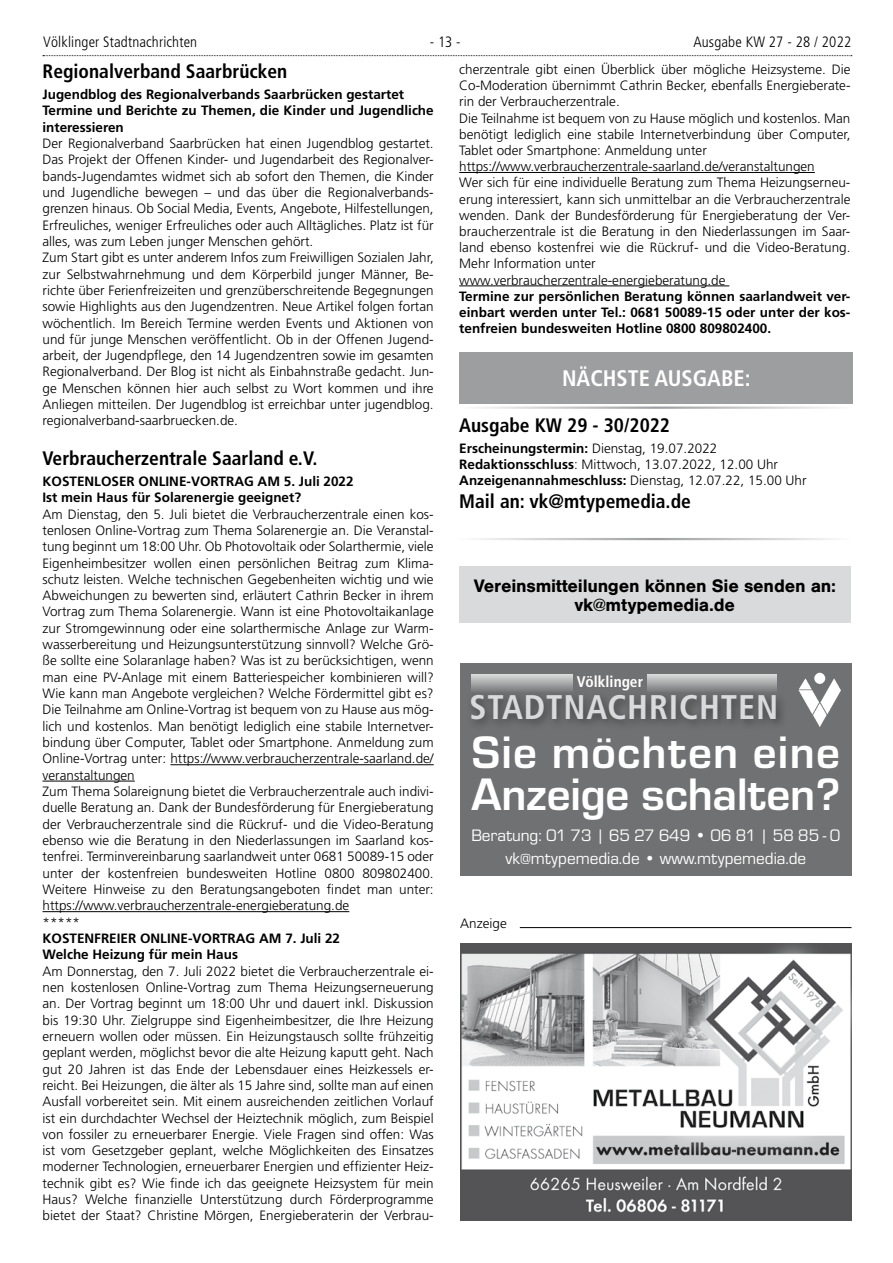
<style>
.page{position:relative;width:893px;height:1263px;background:#fff}
.page>*{position:absolute;margin:0;border:0;box-sizing:border-box;transform-origin:0 0}
.t1{font:700 47.25px/42px "Micro Square";letter-spacing:.005em;color:#fff}
.t2{font:700 condensed 34.2px "Frutiger";letter-spacing:.025em;color:#d9dadb}
.t3{font:700 condensed 22.5px "Frutiger";color:#fff}
.t4{font:700 condensed 19.5px "Frutiger";color:#000}
.t5{font:700 18.75px/19.5px "Sans";letter-spacing:-.015em;color:#000;text-align:center}
.t6{font:17.25px/22.5px "Micro Square";color:#fff;text-align:center}
.t7{font:700 condensed 15.45px "Frutiger";color:#fff}
.t8{font:300 condensed 15px "Frutiger";letter-spacing:.01em;color:#000}
.t9{font:300 13.5px/16.4px "Frutiger";color:#000}
.t10{font:700 13.5px/16.4px "Frutiger";color:#000}
.s1{font-weight:700}
</style>
<div class="page">
<svg style="left:43px;top:55px;width:809px;height:1px"></svg>
<hr style="left:170px;top:764px;width:264px;height:1px;background:#000">
<hr style="left:43px;top:781px;width:92px;height:1px;background:#000">
<hr style="left:43px;top:911px;width:306px;height:1px;background:#000">
<hr style="left:459px;top:172px;width:356px;height:1px;background:#000">
<hr style="left:459px;top:286px;width:270px;height:1px;background:#000">
<div style="left:459px;top:352px;width:394px;height:51px;background:#9c9e9f"></div>
<hr style="left:459px;top:406px;width:394px;height:3px;background:#9c9e9f">
<div style="left:460px;top:663px;width:391px;height:213px;background:#707172"></div>
<svg style="left:471px;top:674px;width:102px;height:16px;background:#afafb0"></svg>
<svg style="left:647px;top:674px;width:129px;height:16px;background:#afafb0"></svg>
<div style="left:466px;top:690px;width:321px;height:41px;background:#000;opacity:.4"></div>
<img style="left:798px;top:672px;width:43px;height:55px">
<hr style="left:458px;top:538px;width:393px;height:2px;background:#9c9e9f">
<hr style="left:520px;top:927px;width:331px;height:1px;background:#000">
<div style="left:459px;top:566px;width:391px;height:57px;background:#d9dadb"></div>
<img style="left:460px;top:944px;width:391px;height:276px">
<p class="t8" style="left:43px;top:33px;width:155px">Völklinger Stadtnachrichten</p>
<p class="t8" style="left:430px;top:33px;width:32px">- 13 -</p>
<p class="t8" style="left:693px;top:33px;width:159px">Ausgabe KW 27 - 28 / 2022</p>
<h3 class="t4" style="left:43px;top:60px;width:246px">Regionalverband Saarbrücken</h3>
<p class="t10" style="left:43px;top:86px;width:393px">Jugendblog des Regionalverbands Saarbrücken gestartet<br>Termine und Berichte zu Themen, die Kinder und Jugendliche interessieren</p>
<p class="t9" style="left:43px;top:135px;width:393px">Der Regionalverband Saarbrücken hat einen Jugendblog gestartet.<br>Das Projekt der Offenen Kinder- und Jugendarbeit des Regionalver&shy;bands-Jugendamtes widmet sich ab sofort den Themen, die Kinder und Jugendliche bewegen – und das über die Regionalverbands&shy;grenzen hinaus. Ob Social Media, Events, Angebote, Hilfestellungen, Erfreuliches, weniger Erfreuliches oder auch Alltägliches. Platz ist für alles, was zum Leben junger Menschen gehört.<br>Zum Start gibt es unter anderem Infos zum Freiwilligen Sozialen Jahr, zur Selbstwahrnehmung und dem Körperbild junger Männer, Be&shy;richte über Ferienfreizeiten und grenzüberschreitende Begegnungen sowie Highlights aus den Jugendzentren. Neue Artikel folgen fortan wöchentlich. Im Bereich Termine werden Events und Aktionen von und für junge Menschen veröffentlicht. Ob in der Offenen Jugend&shy;arbeit, der Jugendpflege, den 14 Jugendzentren sowie im gesamten Regionalverband. Der Blog ist nicht als Einbahnstraße gedacht. Jun&shy;ge Menschen können hier auch selbst zu Wort kommen und ihre Anliegen mitteilen. Der Jugendblog ist erreichbar unter jugendblog. regionalverband-saarbruecken.de.</p>
<h3 class="t4" style="left:43px;top:447px;width:276px">Verbraucherzentrale Saarland e.V.</h3>
<p class="t10" style="left:43px;top:473px;width:29px">KOSTEN</p>
<p class="t10" style="left:94px;top:473px;width:26px">LOSER</p>
<p class="t9" style="left:459px;top:61px;width:393px">cherzentrale gibt einen Überblick über mögliche Heizsysteme. Die Co-Moderation übernimmt Cathrin Becker, ebenfalls Energieberate&shy;rin der Verbraucherzentrale.<br>Die Teilnahme ist bequem von zu Hause möglich und kostenlos. Man benötigt lediglich eine stabile Internetverbindung über Computer, Tablet oder Smartphone: Anmeldung unter https://www.verbraucherzentrale-saarland.de/veranstaltungen<br>Wer sich für eine individuelle Beratung zum Thema Heizungserneu&shy;erung interessiert, kann sich unmittelbar an die Verbraucherzentrale wenden. Dank der Bundesförderung für Energieberatung der Ver&shy;braucherzentrale ist die Beratung in den Niederlassungen im Saar&shy;land ebenso kostenfrei wie die Rückruf- und die Video-Beratung.<br>Mehr Information unter www.verbraucherzentrale-energieberatung.de</p>
<p class="t10" style="left:459px;top:288px;width:393px;text-align:justify">Termine zur persönlichen Beratung können saarlandweit ver&shy;einbart werden unter Tel.: 0681 50089-15 oder unter der kos&shy;tenfreien bundesweiten Hotline 0800 809802400.</p>
<h3 class="t3" style="left:562px;top:365px;width:190px">Nächste Ausgabe:</h3>
<h3 class="t4" style="left:459px;top:414px;width:212px">Ausgabe KW 29 - 30/2022</h3>
<p class="t9" style="left:459px;top:440px;width:349px"><span class="s1">Erscheinungstermin:</span> Dienstag, 19.07.2022<br><span class="s1">Redaktionsschluss</span>: Mittwoch, 13.07.2022, 12.00 Uhr<br><span class="s1">Anzeigenannahmeschluss:</span> Dienstag, 12.07.22, 15.00 Uhr</p>
<h3 class="t4" style="left:459px;top:490px;width:233px">Mail an: vk@mtypemedia.de</h3>
<p class="t10" style="left:43px;top:473px;width:313px;text-indent:96px">ONLINE-VORTRAG AM 5. Juli 2022<br>Ist mein Haus für Solarenergie geeignet?</p>
<p class="t9" style="left:43px;top:506px;width:393px">Am Dienstag, den 5. Juli bietet die Verbraucherzentrale einen kos&shy;tenlosen Online-Vortrag zum Thema Solarenergie an. Die Veranstal&shy;tung beginnt um 18:00 Uhr. Ob Photovoltaik oder Solarthermie, viele Eigenheimbesitzer wollen einen persönlichen Beitrag zum Klima&shy;schutz leisten. Welche technischen Gegebenheiten wichtig und wie Abweichungen zu bewerten sind, erläutert Cathrin Becker in ihrem Vortrag zum Thema Solarenergie. Wann ist eine Photovoltaikanlage zur Stromgewinnung oder eine solarthermische Anlage zur Warm&shy;wasserbereitung und Heizungsunterstützung sinnvoll? Welche Grö&shy;ße sollte eine Solaranlage haben? Was ist zu berücksichtigen, wenn man eine PV-Anlage mit einem Batteriespeicher kombinieren will?<br>Wie kann man Angebote vergleichen? Welche Fördermittel gibt es?<br>Die Teilnahme am Online-Vortrag ist bequem von zu Hause aus mög&shy;lich und kostenlos. Man benötigt lediglich eine stabile Internetver&shy;bindung über Computer, Tablet oder Smartphone. Anmeldung zum Online-Vortrag unter: https://www.verbraucherzentrale-saarland.de/ veranstaltungen<br>Zum Thema Solareignung bietet die Verbraucherzentrale auch indivi&shy;duelle Beratung an. Dank der Bundesförderung für Energieberatung der Verbraucherzentrale sind die Rückruf- und die Video-Beratung ebenso wie die Beratung in den Niederlassungen im Saarland kos&shy;tenfrei. Terminvereinbarung saarlandweit unter 0681 50089-15 oder unter der kostenfreien bundesweiten Hotline 0800 809802400.<br>Weitere Hinweise zu den Beratungsangeboten findet man unter: https://www.verbraucherzentrale-energieberatung.de<br>*****</p>
<p class="t10" style="left:43px;top:930px;width:29px">KOSTEN</p>
<p class="t10" style="left:94px;top:930px;width:15px">FREIER</p>
<h3 class="t5" style="left:474px;top:576px;width:364px">Vereinsmitteilungen können Sie senden an: vk@mtypemedia.de</h3>
<p class="t7" style="left:577px;top:672px;width:68px">Völklinger</p>
<h2 class="t2" style="left:469px;top:687px;width:310px">Stadtnachrichten</h2>
<h1 class="t1" style="left:471px;top:732px;width:370px">Sie möchten eine<br>Anzeige schalten?</h1>
<p class="t6" style="left:471px;top:825px;width:371px">Beratung: 01 73 | 65 27 649 • 06 81 | 58 85 - 0 vk@mtypemedia.de • www.mtypemedia.de</p>
<p class="t9" style="left:460px;top:915px;width:48px">Anzeige</p>
<p class="t10" style="left:43px;top:930px;width:299px;text-indent:98px">ONLINE-VORTRAG AM 7. Juli 22<br>Welche Heizung für mein Haus</p>
<p class="t9" style="left:43px;top:963px;width:393px;text-align:justify">Am Donnerstag, den 7. Juli 2022 bietet die Verbraucherzentrale ei&shy;nen kostenlosen Online-Vortrag zum Thema Heizungserneuerung an. Der Vortrag beginnt um 18:00 Uhr und dauert inkl. Diskussion bis 19:30 Uhr. Zielgruppe sind Eigenheimbesitzer, die Ihre Heizung erneuern wollen oder müssen. Ein Heizungstausch sollte frühzeitig geplant werden, möglichst bevor die alte Heizung kaputt geht. Nach gut 20 Jahren ist das Ende der Lebensdauer eines Heizkessels er&shy;reicht. Bei Heizungen, die älter als 15 Jahre sind, sollte man auf einen Ausfall vorbereitet sein. Mit einem ausreichenden zeitlichen Vorlauf ist ein durchdachter Wechsel der Heiztechnik möglich, zum Beispiel von fossiler zu erneuerbarer Energie. Viele Fragen sind offen: Was ist vom Gesetzgeber geplant, welche Möglichkeiten des Einsatzes moderner Technologien, erneuerbarer Energien und effizienter Heiz&shy;technik gibt es? Wie finde ich das geeignete Heizsystem für mein Haus? Welche finanzielle Unterstützung durch Förderprogramme bietet der Staat? Christine Mörgen, Energieberaterin der Verbrau-</p>
</div>
